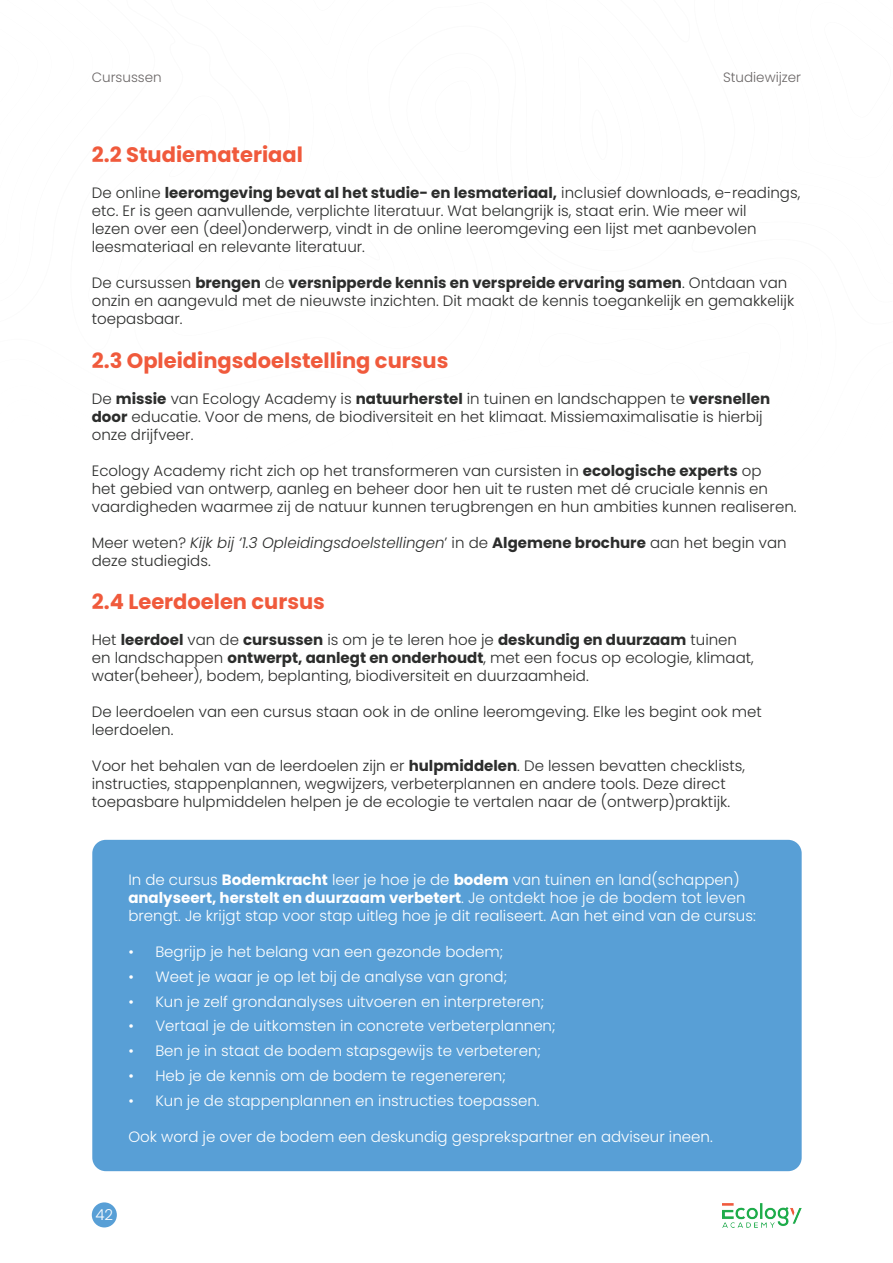
<style>
.page{position:relative;width:893px;height:1263px;background:#fff}
.page>*{position:absolute;margin:0;border:0;box-sizing:border-box;transform-origin:0 0}
.t1{font:700 21px "Poppins";color:#f05a3c}
.t2{font:300 15px/18px "Poppins";color:#2c2d2c}
.t3{font:300 15px/18px "Poppins";color:#fff}
.t4{font:300 13.5px "Poppins";color:#6b6767}
.s1{font-weight:700}
.s2{font-style:italic}
</style>
<div class="page">
<img style="left:722px;top:1203px;width:79px;height:25px">
<div style="left:92px;top:1202px;width:25px;height:25px;background:#589fd6;border-radius:50%"></div>
<div style="left:92px;top:840px;width:710px;height:331px;background:#589fd6;border-radius:14px"></div>
<p class="t4" style="left:92px;top:69px;width:71px">Cursussen</p>
<p class="t4" style="left:723px;top:69px;width:80px">Studiewijzer</p>
<p class="t1" style="left:92px;top:143px;width:213px">2.2 Studiemateriaal</p>
<p class="t2" style="left:92px;top:184px;width:710px">De online <span class="s1">leeromgeving bevat al het studie- en lesmateriaal,</span> inclusief downloads, e-readings, etc. Er is geen aanvullende, verplichte literatuur. Wat belangrijk is, staat erin. Wie meer wil<br>lezen over een (deel)onderwerp, vindt in de online leeromgeving een lijst met aanbevolen leesmateriaal en relevante literatuur.</p>
<p class="t2" style="left:92px;top:274px;width:704px">De cursussen <span class="s1">brengen</span> de <span class="s1">versnipperde kennis en verspreide ervaring samen</span>. Ontdaan van onzin en aangevuld met de nieuwste inzichten. Dit maakt de kennis toegankelijk en gemakkelijk toepasbaar.</p>
<p class="t1" style="left:92px;top:348px;width:358px">2.3 Opleidingsdoelstelling cursus</p>
<p class="t2" style="left:92px;top:389px;width:680px">De <span class="s1">missie</span> van Ecology Academy is <span class="s1">natuurherstel</span> in tuinen en landschappen te <span class="s1">versnellen door</span> educatie. Voor de mens, de biodiversiteit en het klimaat. Missiemaximalisatie is hierbij onze drijfveer.</p>
<p class="t2" style="left:92px;top:461px;width:706px">Ecology Academy richt zich op het transformeren van cursisten in <span class="s1">ecologische experts</span> op<br>het gebied van ontwerp, aanleg en beheer door hen uit te rusten met dé cruciale kennis en vaardigheden waarmee zij de natuur kunnen terugbrengen en hun ambities kunnen realiseren.</p>
<p class="t2" style="left:92px;top:533px;width:696px">Meer weten? <span class="s2">Kijk bij ‘1.3 Opleidingsdoelstellingen</span>’ in de <span class="s1">Algemene brochure</span> aan het begin van deze studiegids.</p>
<p class="t1" style="left:92px;top:589px;width:235px">2.4 Leerdoelen cursus</p>
<p class="t2" style="left:92px;top:631px;width:663px">Het <span class="s1">leerdoel</span> van de <span class="s1">cursussen</span> is om je te leren hoe je <span class="s1">deskundig en duurzaam</span> tuinen en landschappen <span class="s1">ontwerpt, aanlegt en onderhoudt</span>, met een focus op ecologie, klimaat, water(beheer), bodem, beplanting, biodiversiteit en duurzaamheid.</p>
<p class="t2" style="left:92px;top:703px;width:671px">De leerdoelen van een cursus staan ook in de online leeromgeving. Elke les begint ook met leerdoelen.</p>
<p class="t2" style="left:92px;top:757px;width:655px">Voor het behalen van de leerdoelen zijn er <span class="s1">hulpmiddelen</span>. De lessen bevatten checklists, instructies, stappenplannen, wegwijzers, verbeterplannen en andere tools. Deze direct toepasbare hulpmiddelen helpen je de ecologie te vertalen naar de (ontwerp)praktijk.</p>
<p class="t3" style="left:128px;top:871px;width:629px">In de cursus <span class="s1">Bodemkracht</span> leer je hoe je de <span class="s1">bodem</span> van tuinen en land(schappen) <span class="s1">analyseert, herstelt en duurzaam verbetert</span>. Je ontdekt hoe je de bodem tot leven brengt. Je krijgt stap voor stap uitleg hoe je dit realiseert. Aan het eind van de cursus:</p>
<p class="t3" style="left:128px;top:943px;width:376px">• Begrijp je het belang van een gezonde bodem;</p>
<p class="t3" style="left:128px;top:968px;width:380px">• Weet je waar je op let bij de analyse van grond;</p>
<p class="t3" style="left:128px;top:992px;width:417px">• Kun je zelf grondanalyses uitvoeren en interpreteren;</p>
<p class="t3" style="left:128px;top:1017px;width:429px">• Vertaal je de uitkomsten in concrete verbeterplannen;</p>
<p class="t3" style="left:128px;top:1042px;width:414px">• Ben je in staat de bodem stapsgewijs te verbeteren;</p>
<p class="t3" style="left:128px;top:1067px;width:379px">• Heb je de kennis om de bodem te regenereren;</p>
<p class="t3" style="left:128px;top:1091px;width:413px">• Kun je de stappenplannen en instructies toepassen.</p>
<p class="t3" style="left:128px;top:1127px;width:586px">Ook word je over de bodem een deskundig gesprekspartner en adviseur ineen.</p>
<p class="t3" style="left:95px;top:1206px;width:19px">42</p>
</div>
